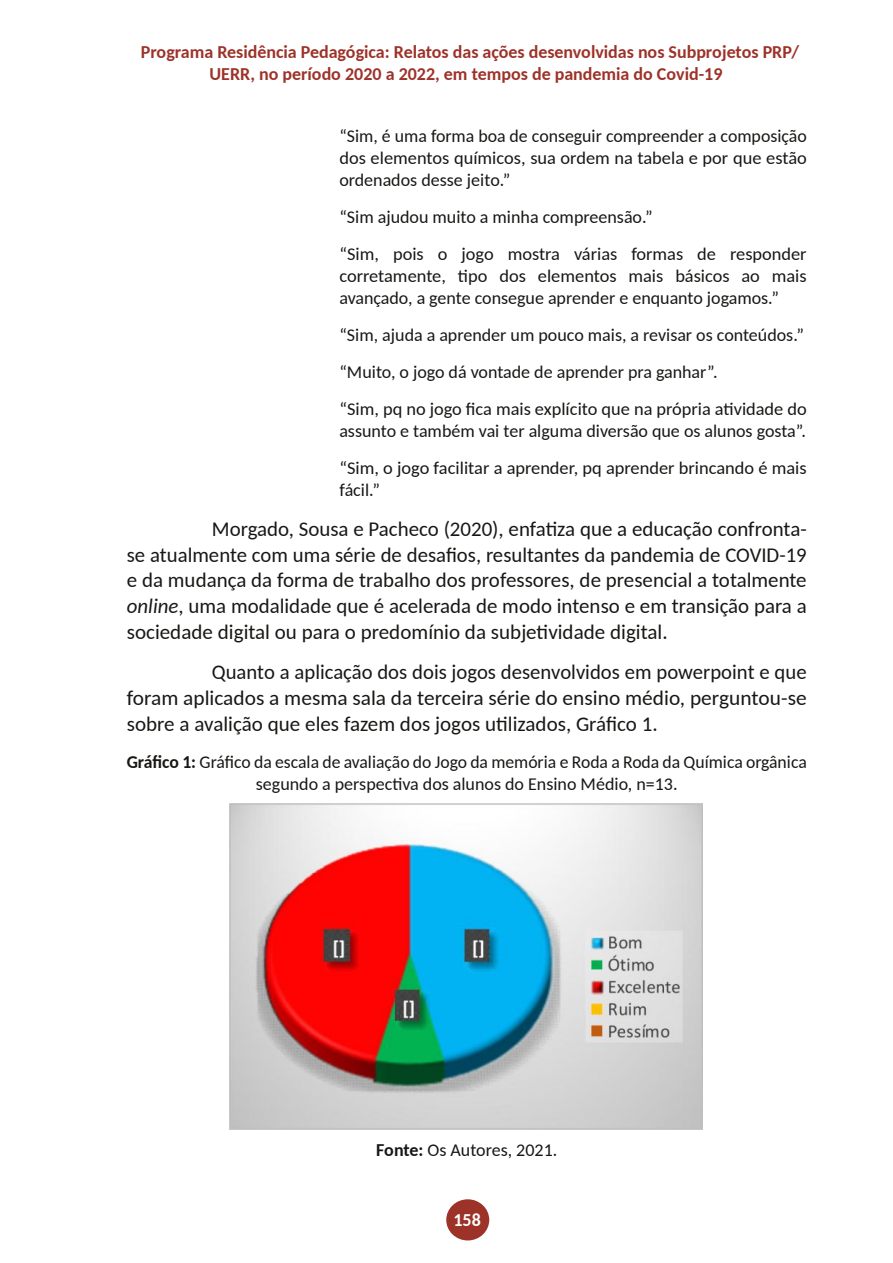
<style>
.page{position:relative;width:893px;height:1263px;background:#fff}
.page>*{position:absolute;margin:0;border:0;box-sizing:border-box;transform-origin:0 0}
.t1{font:21px/25.7px "Carlito";color:#181715;text-align:justify}
.t2{font:18px/21.9px "Carlito";color:#181715}
.t3{font:700 18px/21.9px "Carlito";letter-spacing:-.005em;color:#9d3229;text-align:center}
.t4{font:700 18px "Carlito";color:#fff}
.s1{font-style:italic}
.s2{font-weight:700}
</style>
<div class="page">
<div style="left:446px;top:1199px;width:43px;height:41px;background:#9d3229;border-radius:50%"></div>
<img style="left:230px;top:803px;width:473px;height:326px">
<p class="t3" style="left:141px;top:42px;width:660px">Programa Residência Pedagógica: Relatos das ações desenvolvidas nos Subprojetos PRP/<br>UERR, no período 2020 a 2022, em tempos de pandemia do Covid-19</p>
<p class="t2" style="left:339px;top:126px;width:469px;text-align:justify">“Sim, é uma forma boa de conseguir compreender a composição dos elementos químicos, sua ordem na tabela e por que estão ordenados desse jeito.”</p>
<p class="t2" style="left:339px;top:200px;width:469px;line-height:36.9px">“Sim ajudou muito a minha compreensão.”<br>“Sim, pois o jogo mostra várias formas de responder</p>
<p class="t2" style="left:339px;top:266px;width:469px">corretamente, tipo dos elementos mais básicos ao mais avançado, a gente consegue aprender e enquanto jogamos.”</p>
<p class="t2" style="left:339px;top:318px;width:469px;line-height:36.9px">“Sim, ajuda a aprender um pouco mais, a revisar os conteúdos.” “Muito, o jogo dá vontade de aprender pra ganhar”.<br>“Sim, pq no jogo fica mais explícito que na própria atividade do</p>
<p class="t2" style="left:339px;top:414px;width:469px;line-height:36.9px">assunto e também vai ter alguma diversão que os alunos gosta”. “Sim, o jogo facilitar a aprender, pq aprender brincando é mais</p>
<p class="t2" style="left:339px;top:480px;width:42px">fácil.”</p>
<p class="t1" style="left:127px;top:518px;width:681px;text-indent:85px">Morgado, Sousa e Pacheco (2020), enfatiza que a educação confronta&shy;se atualmente com uma série de desafios, resultantes da pandemia de COVID-19 e da mudança da forma de trabalho dos professores, de presencial a totalmente <span class="s1">online</span>, uma modalidade que é acelerada de modo intenso e em transição para a sociedade digital ou para o predomínio da subjetividade digital.</p>
<p class="t1" style="left:127px;top:661px;width:681px;text-indent:85px">Quanto a aplicação dos dois jogos desenvolvidos em powerpoint e que foram aplicados a mesma sala da terceira série do ensino médio, perguntou-se sobre a avalição que eles fazem dos jogos utilizados, Gráfico 1.</p>
<p class="t2" style="left:127px;top:752px;width:681px;text-align:center"><span class="s2">Gráfico 1:</span> Gráfico da escala de avaliação do Jogo da memória e Roda a Roda da Química orgânica segundo a perspectiva dos alunos do Ensino Médio, n=13.</p>
<p class="t2" style="left:376px;top:1141px;width:183px"><span class="s2">Fonte:</span> Os Autores, 2021.</p>
<p class="t4" style="left:453px;top:1212px;width:29px">158</p>
</div>
